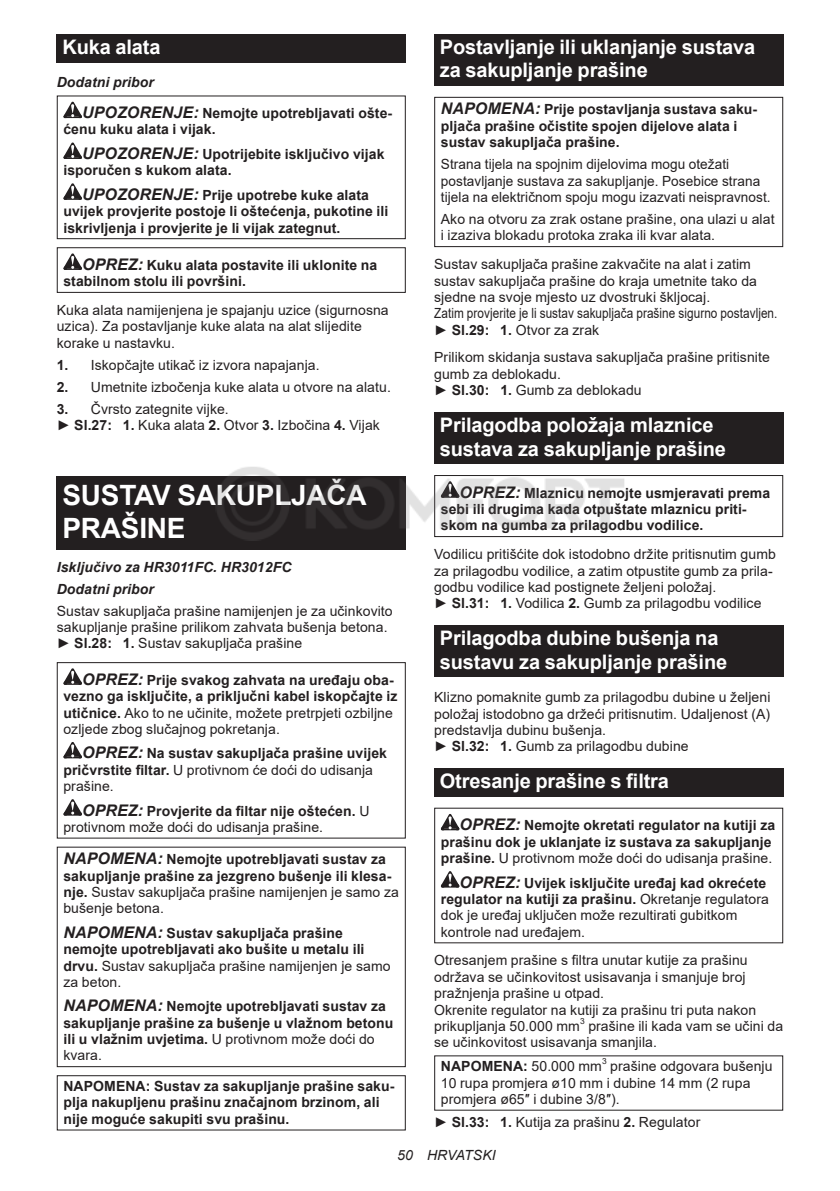
<style>
.page{position:relative;width:840px;height:1191px;background:#fff}
.page>*{position:absolute;margin:0;border:0;box-sizing:border-box;transform-origin:0 0}
.t1{font:700 28px/32.8px "Arial";letter-spacing:-.01em;color:#fff}
.t2{font:700 20px/23.4px "Arial";letter-spacing:-.01em;color:#fff}
.t3{font:14px/16.4px "Arial";letter-spacing:.005em;color:#231f20}
.t4{font:700 14px/16.4px "Arial";letter-spacing:.005em;color:#231f20}
.t5{font:italic 700 14px/22px "Arial";letter-spacing:.005em;color:#231f20}
.t6{font:italic 14px "Arial";letter-spacing:.005em;color:#231f20}
.t7{font:8.4px "Arial";color:#231f20}
.s1{font-style:italic}
.s2{font-style:italic;font-size:16px}
.s3{font-weight:700}
.s4{font-weight:400}
.s5{font-weight:700;font-style:italic;font-size:16px}
</style>
<div class="page">
<div style="left:57px;top:34px;width:348px;height:29px;background:#231f20"></div>
<svg style="left:63px;top:102px;width:19px;height:16px"></svg>
<svg style="left:63px;top:142px;width:19px;height:17px"></svg>
<svg style="left:63px;top:183px;width:19px;height:17px"></svg>
<div style="left:57px;top:95px;width:348px;height:144px;border:1px solid #231f20"></div>
<svg style="left:63px;top:253px;width:19px;height:17px"></svg>
<div style="left:57px;top:247px;width:348px;height:46px;border:1px solid #231f20"></div>
<div style="left:57px;top:475px;width:348px;height:74px;background:#231f20"></div>
<svg style="left:63px;top:668px;width:19px;height:16px"></svg>
<svg style="left:63px;top:742px;width:19px;height:16px"></svg>
<svg style="left:63px;top:799px;width:19px;height:16px"></svg>
<div style="left:57px;top:662px;width:348px;height:176px;border:1px solid #231f20"></div>
<div style="left:57px;top:846px;width:348px;height:221px;border:1px solid #231f20"></div>
<div style="left:57px;top:1075px;width:348px;height:55px;border:1px solid #231f20"></div>
<div style="left:434px;top:34px;width:348px;height:52px;background:#231f20"></div>
<div style="left:434px;top:97px;width:348px;height:150px;border:1px solid #231f20"></div>
<div style="left:434px;top:412px;width:348px;height:52px;background:#231f20"></div>
<div style="left:434px;top:475px;width:348px;height:62px;border:1px solid #231f20"></div>
<div style="left:434px;top:625px;width:348px;height:52px;background:#231f20"></div>
<div style="left:434px;top:768px;width:348px;height:29px;background:#231f20"></div>
<svg style="left:440px;top:814px;width:19px;height:16px"></svg>
<svg style="left:440px;top:871px;width:19px;height:16px"></svg>
<img style="left:210px;top:467px;width:419px;height:82px">
<h2 class="t2" style="left:62px;top:37px;width:100px">Kuka alata</h2>
<p class="t4" style="left:82px;top:67px;width:311px;line-height:30.6px;text-indent:-25px"><span class="s1">Dodatni pribor<br></span><span class="s2">UPOZORENJE:</span> Nemojte upotrebljavati ošte-</p>
<p class="t4" style="left:82px;top:117px;width:304px;line-height:24.4px;text-indent:-19px">ćenu kuku alata i vijak.<br><span class="s2">UPOZORENJE:</span> Upotrijebite isključivo vijak</p>
<p class="t4" style="left:82px;top:158px;width:288px;line-height:24.4px;text-indent:-19px">isporučen s kukom alata.<br><span class="s2">UPOZORENJE:</span> Prije upotrebe kuke alata</p>
<p class="t4" style="left:63px;top:203px;width:326px">uvijek provjerite postoje li oštećenja, pukotine ili iskrivljenja i provjerite je li vijak zategnut.</p>
<p class="t4" style="left:63px;top:258px;width:315px;text-indent:19px"><span class="s2">OPREZ:</span> Kuku alata postavite ili uklonite na stabilnom stolu ili površini.</p>
<p class="t3" style="left:57px;top:302px;width:333px">Kuka alata namijenjena je spajanju uzice (sigurnosna uzica). Za postavljanje kuke alata na alat slijedite korake u nastavku.</p>
<p class="t3" style="left:57px;top:356px;width:264px"><span class="s3">1.</span> Iskopčajte utikač iz izvora napajanja.</p>
<p class="t3" style="left:57px;top:378px;width:335px"><span class="s3">2.</span> Umetnite izbočenja kuke alata u otvore na alatu.</p>
<p class="t3" style="left:57px;top:401px;width:324px"><span class="s3">3.</span> Čvrsto zategnite vijke.<br>► <span class="s3">Sl.27: 1.</span> Kuka alata <span class="s3">2.</span> Otvor <span class="s3">3.</span> Izbočina <span class="s3">4.</span> Vijak</p>
<h1 class="t1" style="left:62px;top:479px;width:306px">SUSTAV SAKUPLJAČA<br>PRAŠINE</h1>
<p class="t5" style="left:57px;top:556px;width:236px">Isključivo za HR3011FC. HR3012FC<br>Dodatni pribor</p>
<p class="t3" style="left:57px;top:602px;width:337px">Sustav sakupljača prašine namijenjen je za učinkovito sakupljanje prašine prilikom zahvata bušenja betona. ► <span class="s3">Sl.28: 1.</span> Sustav sakupljača prašine</p>
<p class="t4" style="left:63px;top:672px;width:335px;text-indent:19px"><span class="s2">OPREZ:</span> Prije svakog zahvata na uređaju oba&shy;vezno ga isključite, a priključni kabel iskopčajte iz utičnice. <span class="s4">Ako to ne učinite, možete pretrpjeti ozbiljne ozljede zbog slučajnog pokretanja.</span></p>
<p class="t4" style="left:63px;top:745px;width:325px;text-indent:19px"><span class="s2">OPREZ:</span> Na sustav sakupljača prašine uvijek pričvrstite filtar. <span class="s4">U protivnom će doći do udisanja prašine.</span></p>
<p class="t3" style="left:63px;top:803px;width:307px;text-indent:19px"><span class="s5">OPREZ:</span> <span class="s3">Provjerite da filtar nije oštećen.</span> U protivnom može doći do udisanja prašine.</p>
<p class="t4" style="left:63px;top:851px;width:337px"><span class="s2">NAPOMENA:</span> Nemojte upotrebljavati sustav za sakupljanje prašine za jezgreno bušenje ili klesa&shy;nje. <span class="s4">Sustav sakupljača prašine namijenjen je samo za bušenje betona.</span></p>
<p class="t4" style="left:63px;top:924px;width:328px"><span class="s2">NAPOMENA:</span> Sustav sakupljača prašine nemojte upotrebljavati ako bušite u metalu ili drvu. <span class="s4">Sustav sakupljača prašine namijenjen je samo za beton.</span></p>
<p class="t4" style="left:63px;top:998px;width:331px"><span class="s2">NAPOMENA:</span> Nemojte upotrebljavati sustav za sakupljanje prašine za bušenje u vlažnom betonu ili u vlažnim uvjetima. <span class="s4">U protivnom može doći do kvara.</span></p>
<p class="t4" style="left:63px;top:1079px;width:332px">NAPOMENA: Sustav za sakupljanje prašine saku&shy;plja nakupljenu prašinu značajnom brzinom, ali nije moguće sakupiti svu prašinu.</p>
<h2 class="t2" style="left:439px;top:36px;width:317px">Postavljanje ili uklanjanje sustava za sakupljanje prašine</h2>
<p class="t4" style="left:440px;top:101px;width:317px"><span class="s2">NAPOMENA:</span> Prije postavljanja sustava saku&shy;pljača prašine očistite spojen dijelove alata i sustav sakupljača prašine.</p>
<p class="t3" style="left:440px;top:156px;width:331px">Strana tijela na spojnim dijelovima mogu otežati postavljanje sustava za sakupljanje. Posebice strana tijela na električnom spoju mogu izazvati neispravnost.</p>
<p class="t3" style="left:440px;top:211px;width:335px">Ako na otvoru za zrak ostane prašine, ona ulazi u alat i izaziva blokadu protoka zraka ili kvar alata.</p>
<p class="t3" style="left:434px;top:256px;width:344px">Sustav sakupljača prašine zakvačite na alat i zatim sustav sakupljača prašine do kraja umetnite tako da sjedne na svoje mjesto uz dvostruki škljocaj.<br>Zatim provjerite je li sustav sakupljača prašine sigurno postavljen. ► <span class="s3">Sl.29: 1.</span> Otvor za zrak</p>
<p class="t3" style="left:434px;top:349px;width:337px">Prilikom skidanja sustava sakupljača prašine pritisnite gumb za deblokadu.<br>► <span class="s3">Sl.30: 1.</span> Gumb za deblokadu</p>
<h2 class="t2" style="left:439px;top:414px;width:287px">Prilagodba položaja mlaznice sustava za sakupljanje prašine</h2>
<p class="t4" style="left:440px;top:485px;width:330px;text-indent:19px"><span class="s2">OPREZ:</span> Mlaznicu nemojte usmjeravati prema sebi ili drugima kada otpuštate mlaznicu priti&shy;skom na gumba za prilagodbu vodilice.</p>
<p class="t3" style="left:434px;top:546px;width:343px">Vodilicu pritišćite dok istodobno držite pritisnutim gumb za prilagodbu vodilice, a zatim otpustite gumb za prila&shy;godbu vodilice kad postignete željeni položaj.<br>► <span class="s3">Sl.31: 1.</span> Vodilica <span class="s3">2.</span> Gumb za prilagodbu vodilice</p>
<h2 class="t2" style="left:439px;top:627px;width:289px">Prilagodba dubine bušenja na sustavu za sakupljanje prašine</h2>
<p class="t3" style="left:434px;top:689px;width:337px">Klizno pomaknite gumb za prilagodbu dubine u željeni položaj istodobno ga držeći pritisnutim. Udaljenost (A) predstavlja dubinu bušenja.<br>► <span class="s3">Sl.32: 1.</span> Gumb za prilagodbu dubine</p>
<h2 class="t2" style="left:439px;top:770px;width:230px">Otresanje prašine s filtra</h2>
<p class="t4" style="left:440px;top:817px;width:336px;text-indent:19px"><span class="s2">OPREZ:</span> Nemojte okretati regulator na kutiji za prašinu dok je uklanjate iz sustava za sakupljanje prašine. <span class="s4">U protivnom može doći do udisanja prašine.</span></p>
<p class="t3" style="left:440px;top:874px;width:329px;text-indent:19px"><span class="s5">OPREZ:</span> <span class="s3">Uvijek isključite uređaj kad okrećete regulator na kutiji za prašinu.</span> Okretanje regulatora dok je uređaj uključen može rezultirati gubitkom kontrole nad uređajem.</p>
<p class="t3" style="left:434px;top:952px;width:323px">Otresanjem prašine s filtra unutar kutije za prašinu održava se učinkovitost usisavanja i smanjuje broj pražnjenja prašine u otpad.<br>Okrenite regulator na kutiji za prašinu tri puta nakon prikupljanja 50.000 mm</p>
<p class="t7" style="left:579px;top:1017px;width:6px">3</p>
<p class="t3" style="left:434px;top:1017px;width:350px;text-indent:154px">prašine ili kada vam se učini da se učinkovitost usisavanja smanjila.</p>
<p class="t4" style="left:440px;top:1059px;width:162px">NAPOMENA: <span class="s4">50.000 mm</span></p>
<p class="t7" style="left:601px;top:1058px;width:6px">3</p>
<p class="t3" style="left:440px;top:1058px;width:333px;text-indent:169px">prašine odgovara bušenju<br>10 rupa promjera ø10 mm i dubine 14 mm (2 rupa promjera ø65″ i dubine 3/8″).</p>
<p class="t3" style="left:434px;top:1113px;width:267px">► <span class="s3">Sl.33: 1.</span> Kutija za prašinu <span class="s3">2.</span> Regulator</p>
<p class="t6" style="left:397px;top:1147px;width:100px">50 HRVATSKI</p>
</div>
